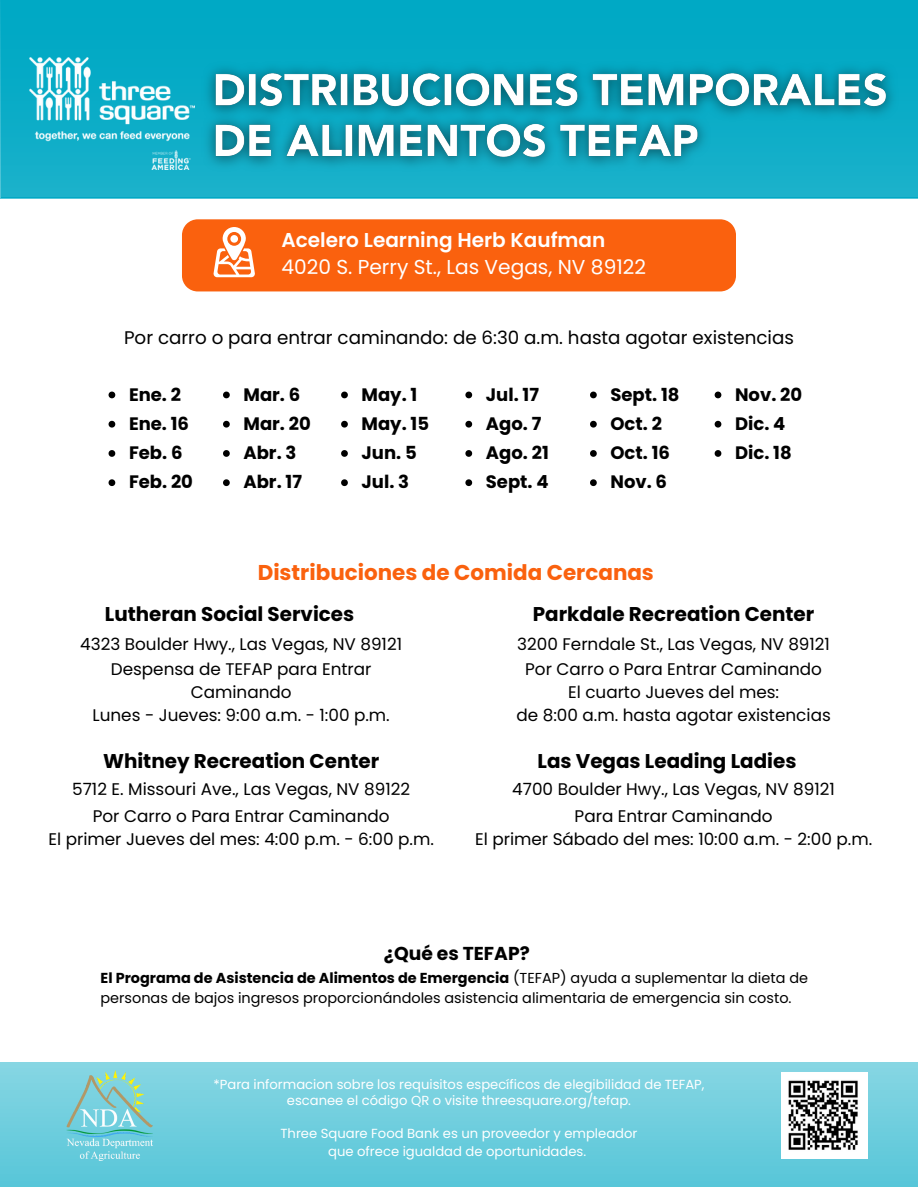
<style>
.page{position:relative;width:918px;height:1188px;background:#fff}
.page>*{position:absolute;margin:0;border:0;box-sizing:border-box;transform-origin:0 0}
.t1{font:700 21.45px "Poppins";color:#fa610e}
.t2{font:20.1px "Poppins";color:#fff}
.t3{font:600 20.1px "Poppins";color:#fff}
.t4{font:700 19.95px "Poppins";color:#000}
.t5{font:700 18.75px "Poppins";color:#000}
.t6{font:18.3px "Poppins";color:#000}
.t7{font:700 18px "Poppins";color:#000}
.t8{font:16.8px/23px "Poppins";color:#000;text-align:center}
.t9{font:14.4px/19.8px "Poppins";color:#000}
.t10{font:13.2px/17.5px "Poppins";color:#fff;text-align:center}
.s1{font-weight:700}
</style>
<div class="page">
<div style="left:182px;top:219px;width:554px;height:72px;background:#fa610e"></div>
<div style="left:1px;top:0;width:917px;height:198px;background:linear-gradient(to bottom,#00a7c4,#19b1ca)"></div>
<img style="left:30px;top:57px;width:164px;height:113px">
<div style="left:0;top:1062px;width:918px;height:125px;background:linear-gradient(to bottom,#87d6e3,#57c6d8)"></div>
<img style="left:66px;top:1071px;width:88px;height:90px">
<img style="left:781px;top:1072px;width:87px;height:87px">
<img style="left:196px;top:55px;width:709px;height:122px">
<svg style="left:109px;top:392px;width:6px;height:6px"></svg>
<svg style="left:109px;top:421px;width:6px;height:7px"></svg>
<svg style="left:109px;top:450px;width:6px;height:7px"></svg>
<svg style="left:109px;top:479px;width:6px;height:7px"></svg>
<svg style="left:223px;top:392px;width:7px;height:6px"></svg>
<svg style="left:223px;top:421px;width:7px;height:7px"></svg>
<svg style="left:223px;top:450px;width:7px;height:7px"></svg>
<svg style="left:223px;top:479px;width:7px;height:7px"></svg>
<svg style="left:341px;top:392px;width:7px;height:6px"></svg>
<svg style="left:341px;top:421px;width:7px;height:7px"></svg>
<svg style="left:341px;top:450px;width:7px;height:7px"></svg>
<svg style="left:341px;top:479px;width:7px;height:7px"></svg>
<svg style="left:465px;top:392px;width:7px;height:6px"></svg>
<svg style="left:465px;top:421px;width:7px;height:7px"></svg>
<svg style="left:465px;top:450px;width:7px;height:7px"></svg>
<svg style="left:465px;top:479px;width:7px;height:7px"></svg>
<svg style="left:715px;top:392px;width:6px;height:6px"></svg>
<svg style="left:715px;top:421px;width:6px;height:7px"></svg>
<svg style="left:715px;top:450px;width:6px;height:7px"></svg>
<svg style="left:590px;top:392px;width:7px;height:6px"></svg>
<svg style="left:590px;top:421px;width:7px;height:7px"></svg>
<svg style="left:590px;top:450px;width:7px;height:7px"></svg>
<svg style="left:590px;top:479px;width:7px;height:7px"></svg>
<p class="t3" style="left:282px;top:226px;width:325px">Acelero Learning Herb Kaufman</p>
<p class="t2" style="left:282px;top:253px;width:366px">4020 S. Perry St., Las Vegas, NV 89122</p>
<h4 class="t6" style="left:124px;top:324px;width:671px">Por carro o para entrar caminando: de 6:30 a.m. hasta agotar existencias</h4>
<p class="t7" style="left:129px;top:382px;width:54px">Ene. 2</p>
<p class="t7" style="left:129px;top:411px;width:62px">Ene. 16</p>
<p class="t7" style="left:129px;top:440px;width:55px">Feb. 6</p>
<p class="t7" style="left:129px;top:469px;width:66px">Feb. 20</p>
<p class="t7" style="left:243px;top:382px;width:58px">Mar. 6</p>
<p class="t7" style="left:243px;top:411px;width:69px">Mar. 20</p>
<p class="t7" style="left:243px;top:440px;width:54px">Abr. 3</p>
<p class="t7" style="left:243px;top:469px;width:60px">Abr. 17</p>
<p class="t7" style="left:362px;top:382px;width:57px">May. 1</p>
<h2 class="t7" style="left:362px;top:411px;width:69px">May. 15</h2>
<h3 class="t7" style="left:362px;top:440px;width:57px">Jun. 5</h3>
<h5 class="t7" style="left:362px;top:469px;width:49px">Jul. 3</h5>
<h5 class="t7" style="left:486px;top:382px;width:55px">Jul. 17</h5>
<h3 class="t7" style="left:486px;top:411px;width:57px">Ago. 7</h3>
<h5 class="t7" style="left:486px;top:440px;width:64px">Ago. 21</h5>
<h5 class="t7" style="left:486px;top:469px;width:64px">Sept. 4</h5>
<h3 class="t7" style="left:610px;top:382px;width:71px">Sept. 18</h3>
<h5 class="t7" style="left:610px;top:411px;width:53px">Oct. 2</h5>
<h5 class="t7" style="left:610px;top:440px;width:61px">Oct. 16</h5>
<h2 class="t7" style="left:610px;top:469px;width:58px">Nov. 6</h2>
<p class="t1" style="left:258px;top:557px;width:398px">Distribuciones de Comida Cercanas</p>
<h3 class="t7" style="left:735px;top:382px;width:69px">Nov. 20</h3>
<h5 class="t7" style="left:735px;top:411px;width:52px">Dic. 4</h5>
<h5 class="t7" style="left:735px;top:440px;width:58px">Dic. 18</h5>
<h4 class="t4" style="left:105px;top:601px;width:251px">Lutheran Social Services</h4>
<p class="t8" style="left:80px;top:633px;width:323px">4323 Boulder Hwy., Las Vegas, NV 89121</p>
<p class="t8" style="left:93px;top:658px;width:299px">Despensa de TEFAP para Entrar<br>Caminando<br>Lunes - Jueves: 9:00 a.m. - 1:00 p.m.</p>
<p class="t4" style="left:103px;top:748px;width:278px">Whitney Recreation Center</p>
<p class="t8" style="left:72px;top:778px;width:339px">5712 E. Missouri Ave., Las Vegas, NV 89122</p>
<p class="t8" style="left:48px;top:805px;width:387px">Por Carro o Para Entrar Caminando<br>El primer Jueves del mes: 4:00 p.m. - 6:00 p.m.</p>
<p class="t4" style="left:533px;top:601px;width:283px">Parkdale Recreation Center</p>
<p class="t8" style="left:517px;top:633px;width:314px">3200 Ferndale St., Las Vegas, NV 89121</p>
<p class="t8" style="left:516px;top:658px;width:316px">Por Carro o Para Entrar Caminando<br>El cuarto Jueves del mes:<br>de 8:00 a.m. hasta agotar existencias</p>
<p class="t4" style="left:538px;top:748px;width:260px">Las Vegas Leading Ladies</p>
<p class="t8" style="left:512px;top:778px;width:324px">4700 Boulder Hwy., Las Vegas, NV 89121</p>
<p class="t8" style="left:475px;top:805px;width:399px">Para Entrar Caminando<br>El primer Sábado del mes: 10:00 a.m. - 2:00 p.m.</p>
<p class="t5" style="left:384px;top:940px;width:147px">¿Qué es TEFAP?</p>
<p class="t9" style="left:101px;top:968px;width:709px"><span class="s1">El Programa de Asistencia de Alimentos de Emergencia</span> (TEFAP) ayuda a suplementar la dieta de personas de bajos ingresos proporcionándoles asistencia alimentaria de emergencia sin costo.</p>
<h3 class="t10" style="left:214px;top:1077px;width:492px;line-height:15.5px">*Para informacion sobre los requisitos específicos de elegibilidad de TEFAP, escanee el código QR o visite threesquare.org/tefap.</h3>
<p class="t10" style="left:280px;top:1125px;width:359px">Three Square Food Bank es un proveedor y empleador que ofrece igualdad de oportunidades.</p>
</div>
